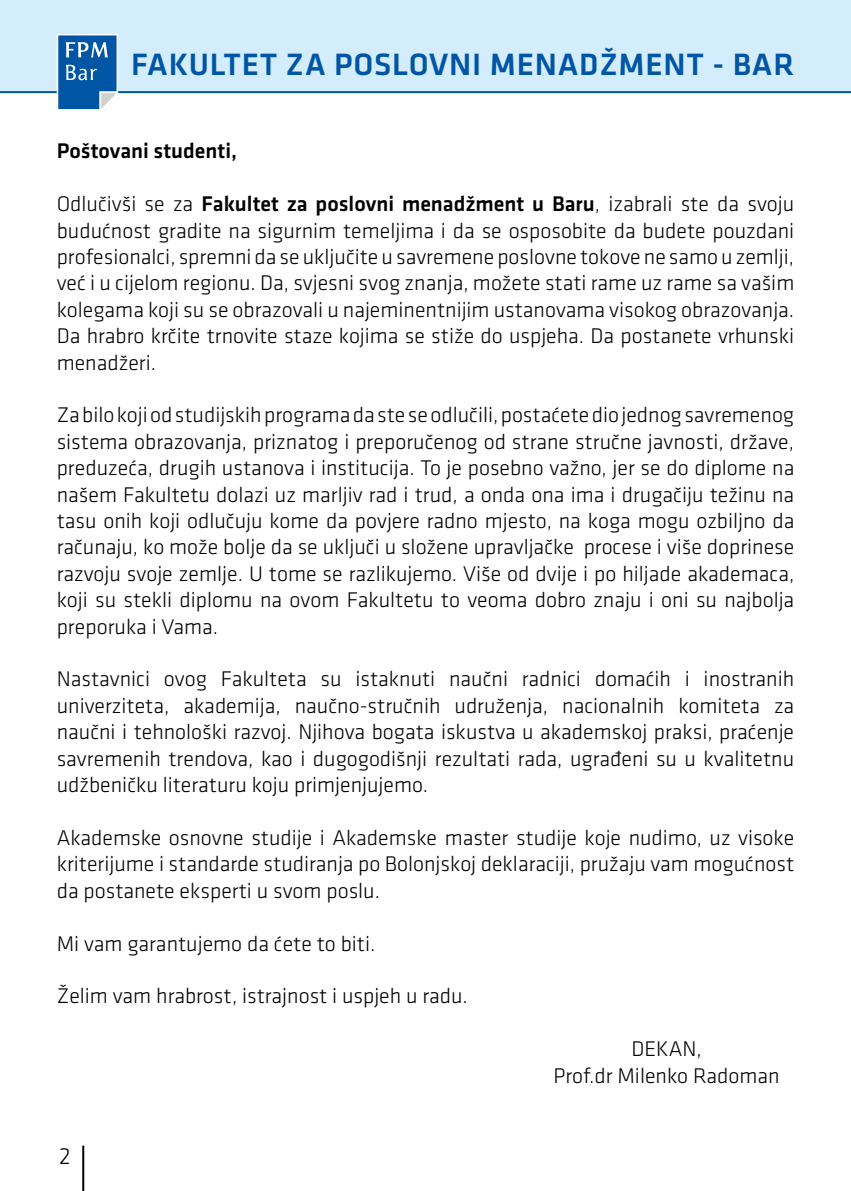
<style>
.page{position:relative;width:851px;height:1191px;background:#fff}
.page>*{position:absolute;margin:0;border:0;box-sizing:border-box;transform-origin:0 0}
.t1{font:500 32px "Klavika";letter-spacing:.025em;color:#0056a4}
.t2{font:300 24px "Klavika";color:#000}
.t3{font:300 22px/26.4px "Klavika";color:#000;text-align:justify}
.t4{font:500 22px "Klavika";color:#000}
.s1{font-weight:500}
</style>
<div class="page">
<hr style="left:82px;top:1145px;width:2px;height:46px;background:#000">
<div style="left:0;top:0;width:850px;height:92px;background:#d4edfc"></div>
<hr style="left:0;top:91px;width:850px;height:2px;background:#0056a4">
<svg style="left:57px;top:34px;width:61px;height:76px"></svg>
<svg style="left:58px;top:35px;width:58px;height:74px;background:#2b72b2"></svg>
<h1 class="t1" style="left:131px;top:47px;width:664px">FAKULTET ZA POSLOVNI MENADŽMENT - BAR</h1>
<p class="t4" style="left:57px;top:139px;width:182px">Poštovani studenti,</p>
<p class="t3" style="left:57px;top:191px;width:739px">Odlučivši se za <span class="s1">Fakultet za poslovni menadžment u Baru</span>, izabrali ste da svoju budućnost gradite na sigurnim temeljima i da se osposobite da budete pouzdani profesionalci, spremni da se uključite u savremene poslovne tokove ne samo u zemlji, već i u cijelom regionu. Da, svjesni svog znanja, možete stati rame uz rame sa vašim kolegama koji su se obrazovali u najeminentnijim ustanovama visokog obrazovanja.<br>Da hrabro krčite trnovite staze kojima se stiže do uspjeha. Da postanete vrhunski menadžeri.</p>
<p class="t3" style="left:57px;top:402px;width:739px">Za bilo koji od studijskih programa da ste se odlučili, postaćete dio jednog savremenog sistema obrazovanja, priznatog i preporučenog od strane stručne javnosti, države, preduzeća, drugih ustanova i institucija. To je posebno važno, jer se do diplome na našem Fakultetu dolazi uz marljiv rad i trud, a onda ona ima i drugačiju težinu na tasu onih koji odlučuju kome da povjere radno mjesto, na koga mogu ozbiljno da računaju, ko može bolje da se uključi u složene upravljačke procese i više doprinese razvoju svoje zemlje. U tome se razlikujemo. Više od dvije i po hiljade akademaca, koji su stekli diplomu na ovom Fakultetu to veoma dobro znaju i oni su najbolja preporuka i Vama.</p>
<p class="t3" style="left:57px;top:666px;width:739px">Nastavnici ovog Fakulteta su istaknuti naučni radnici domaćih i inostranih univerziteta, akademija, naučno-stručnih udruženja, nacionalnih komiteta za naučni i tehnološki razvoj. Njihova bogata iskustva u akademskoj praksi, praćenje savremenih trendova, kao i dugogodišnji rezultati rada, ugrađeni su u kvalitetnu udžbeničku literaturu koju primjenjujemo.</p>
<p class="t3" style="left:57px;top:825px;width:739px">Akademske osnovne studije i Akademske master studije koje nudimo, uz visoke kriterijume i standarde studiranja po Bolonjskoj deklaraciji, pružaju vam mogućnost da postanete eksperti u svom poslu.</p>
<p class="t3" style="left:57px;top:930px;width:320px">Mi vam garantujemo da ćete to biti.</p>
<p class="t3" style="left:57px;top:983px;width:412px">Želim vam hrabrost, istrajnost i uspjeh u radu.</p>
<p class="t3" style="left:553px;top:1036px;width:227px;text-align:center">DEKAN,<br>Prof.dr Milenko Radoman</p>
<p class="t2" style="left:59px;top:1142px;width:13px">2</p>
</div>
